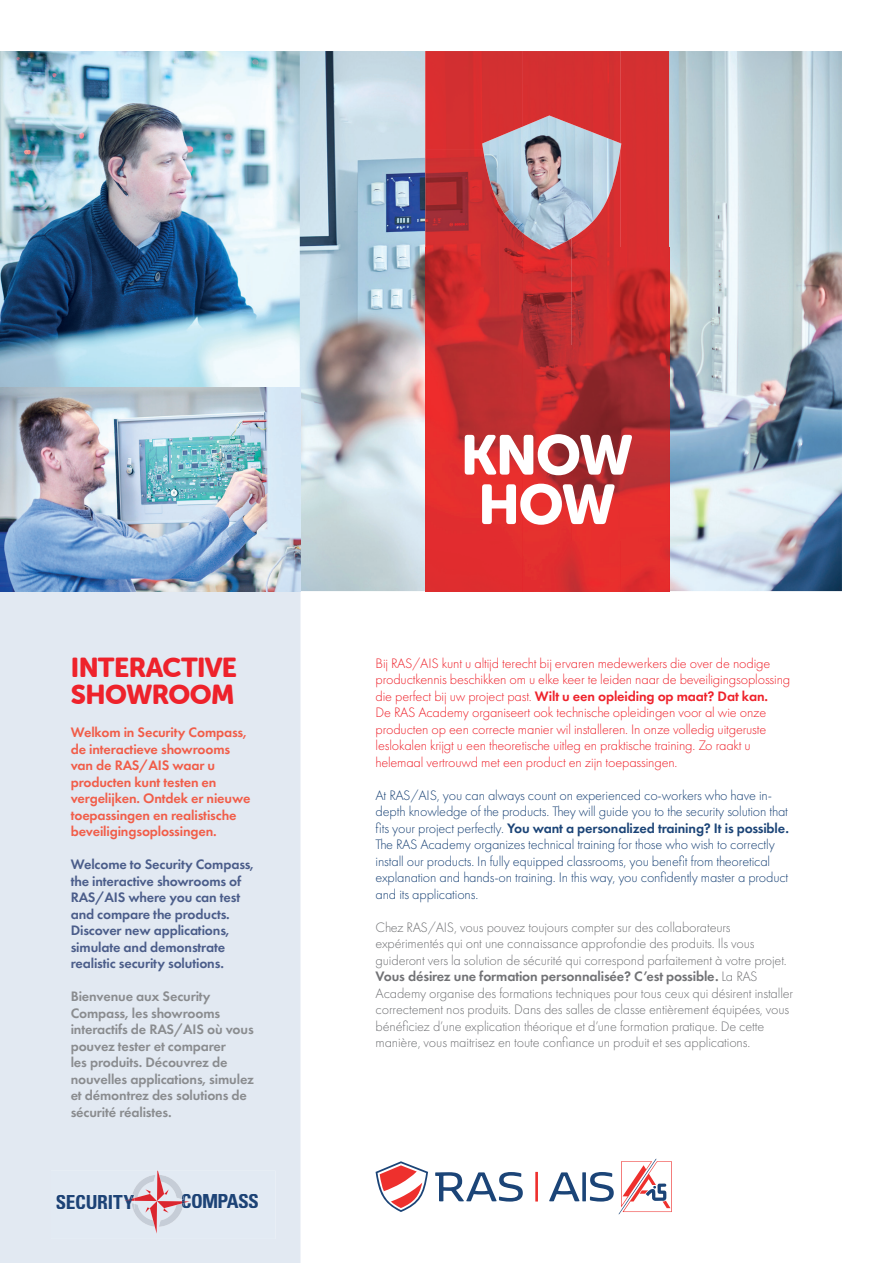
<style>
.page{position:relative;width:893px;height:1263px;background:#fff}
.page>*{position:absolute;margin:0;border:0;box-sizing:border-box;transform-origin:0 0}
.t1{font:55.65px/49.5px "Museo Sans Rounded 900";letter-spacing:-.035em;color:#fff;text-align:center}
.t2{font:27px/27px "Museo Sans Rounded 900";letter-spacing:-.025em;color:#ee222b}
.t3{font:700 condensed 19.35px "Univers";letter-spacing:-.02em;color:#1d4376}
.t4{font:300 14.25px/16.5px "Futura PT";letter-spacing:-.01em;color:#717275}
.t5{font:300 14.25px/16.5px "Futura PT";letter-spacing:-.01em;color:#ee222b}
.t6{font:300 14.25px/16.5px "Futura PT";letter-spacing:-.01em;color:#1b4477}
.t7{font:600 14.25px/16.5px "Futura PT";letter-spacing:-.01em;color:#8a8c8f}
.t8{font:600 14.25px/16.5px "Futura PT";letter-spacing:-.01em;color:#4b5d8a}
.t9{font:600 14.25px/16.5px "Futura PT";letter-spacing:-.01em;color:#f15d49}
.s1{font-weight:600}
</style>
<div class="page">
<div style="left:0;top:592px;width:300px;height:671px;background:#e2e9f2"></div>
<img style="left:0;top:51px;width:842px;height:541px">
<img style="left:425px;top:51px;width:195px;height:98px">
<img style="left:620px;top:51px;width:49px;height:540px">
<img style="left:425px;top:149px;width:98px;height:442px">
<img style="left:571px;top:149px;width:49px;height:442px">
<img style="left:523px;top:233px;width:49px;height:358px">
<svg style="left:51px;top:1171px;width:225px;height:68px;background:#e0e2eb"></svg>
<svg style="left:376px;top:1161px;width:52px;height:51px"></svg>
<svg style="left:435px;top:1172px;width:88px;height:29px"></svg>
<svg style="left:549px;top:1172px;width:30px;height:29px"></svg>
<svg style="left:590px;top:1159px;width:82px;height:55px"></svg>
<svg style="left:582px;top:1172px;width:4px;height:29px"></svg>
<hr style="left:535px;top:1172px;width:3px;height:29px;background:#ee302d">
<h2 class="t2" style="left:71px;top:654px;width:168px">INTERACTIVE<br>SHOWROOM</h2>
<p class="t9" style="left:71px;top:724px;width:181px">Welkom in Security Compass, de interactieve showrooms van de RAS/AIS waar u producten kunt testen en vergelijken. Ontdek er nieuwe toepassingen en realistische beveiligingsoplossingen.</p>
<p class="t8" style="left:71px;top:856px;width:185px">Welcome to Security Compass, the interactive showrooms of<br>RAS/AIS where you can test and compare the products.<br>Discover new applications, simulate and demonstrate realistic security solutions.</p>
<p class="t7" style="left:71px;top:988px;width:185px">Bienvenue aux Security<br>Compass, les showrooms interactifs de RAS/AIS où vous pouvez tester et comparer<br>les produits. Découvrez de nouvelles applications, simulez et démontrez des solutions de sécurité réalistes.</p>
<h3 class="t3" style="left:55px;top:1190px;width:80px">SECURITY</h3>
<h3 class="t3" style="left:181px;top:1189px;width:80px">COMPASS</h3>
<h1 class="t1" style="left:461px;top:431px;width:174px">KNOW<br>HOW</h1>
<p class="t5" style="left:376px;top:655px;width:416px">Bij RAS/AIS kunt u altijd terecht bij ervaren medewerkers die over de nodige productkennis beschikken om u elke keer te leiden naar de beveiligingsoplossing die perfect bij uw project past. <span class="s1">Wilt u een opleiding op maat? Dat kan.<br></span>De RAS Academy organiseert ook technische opleidingen voor al wie onze producten op een correcte manier wil installeren. In onze volledig uitgeruste leslokalen krijgt u een theoretische uitleg en praktische training. Zo raakt u helemaal vertrouwd met een product en zijn toepassingen.</p>
<p class="t6" style="left:376px;top:787px;width:415px">At RAS/AIS, you can always count on experienced co-workers who have in&shy;depth knowledge of the products. They will guide you to the security solution that fits your project perfectly. <span class="s1">You want a personalized training? It is possible.<br></span>The RAS Academy organizes technical training for those who wish to correctly install our products. In fully equipped classrooms, you benefit from theoretical explanation and hands-on training. In this way, you confidently master a product and its applications.</p>
<p class="t4" style="left:376px;top:919px;width:419px">Chez RAS/AIS, vous pouvez toujours compter sur des collaborateurs expérimentés qui ont une connaissance approfondie des produits. Ils vous guideront vers la solution de sécurité qui correspond parfaitement à votre projet.<br><span class="s1">Vous désirez une formation personnalisée? C’est possible.</span> La RAS Academy organise des formations techniques pour tous ceux qui désirent installer correctement nos produits. Dans des salles de classe entièrement équipées, vous bénéficiez d’une explication théorique et d’une formation pratique. De cette manière, vous maitrisez en toute confiance un produit et ses applications.</p>
</div>
